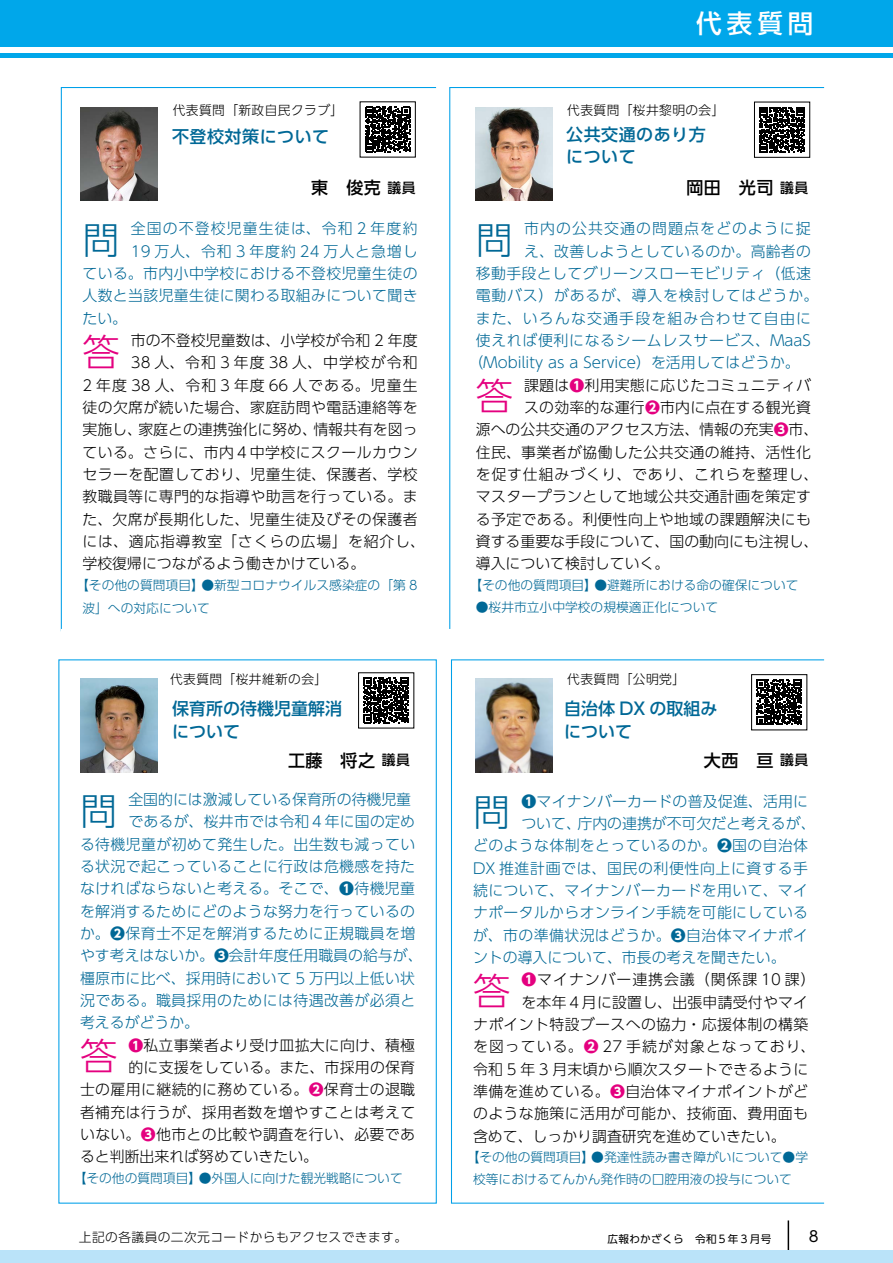
<style>
.page{position:relative;width:893px;height:1263px;background:#fff}
.page>*{position:absolute;margin:0;border:0;box-sizing:border-box;transform-origin:0 0}
.t1{font:300 37.2px "UD Shin Go Pro";color:#006896}
.t2{font:300 37.2px "UD Shin Go Pro";color:#e4007f}
.t3{font:500 16.95px "UD Shin Go Pro";letter-spacing:.03em;color:#000}
.t4{font:500 16.95px/22.4px "UD Shin Go Pro";color:#006896}
.t5{font:500 16.95px/22.4px "UD Shin Go Pro";letter-spacing:.03em;color:#006896}
.t6{font:300 14.85px "UD Shin Go Pro";letter-spacing:.025em;color:#000}
.t7{font:300 14.85px "UD Shin Go Pro";letter-spacing:.025em;color:#006896}
.t8{font:300 14.85px "UD Shin Go Pro";color:#000}
.t9{font:300 14.85px "UD Shin Go Pro";color:#006896}
.t10{font:300 14.85px "UD Shin Go Pro";letter-spacing:.07em;color:#000}
.t11{font:300 14.85px "UD Shin Go Pro";letter-spacing:.055em;color:#000}
.t12{font:300 14.85px "UD Shin Go Pro";letter-spacing:.075em;color:#006896}
.t13{font:300 14.85px "UD Shin Go Pro";letter-spacing:.045em;color:#006896}
.t14{font:300 14.85px "UD Shin Go Pro";letter-spacing:.055em;color:#006896}
.t15{font:300 14.85px "UD Shin Go Pro";letter-spacing:.08em;color:#006896}
.t16{font:300 14.85px "UD Shin Go Pro";letter-spacing:.065em;color:#006896}
.t17{font:300 14.85px "UD Shin Go Pro";letter-spacing:.005em;color:#000}
.t18{font:300 14.85px "UD Shin Go Pro";letter-spacing:.065em;color:#000}
.t19{font:14.85px "UD Shin Go Pro";color:#000}
.t20{font:300 12.75px/23.4px "UD Shin Go Pro";color:#006896}
.t21{font:300 12.75px "UD Shin Go Pro";letter-spacing:.03em;color:#000}
.t22{font:10.65px "UD Shin Go Pro";letter-spacing:.03em;color:#000}
.s1{font-size:13.8px}
.s2{font-weight:800;color:#e4007f}
.s3{font-weight:800}
</style>
<div class="page">
<hr style="left:788px;top:1220px;width:1px;height:43px;background:#000">
<div style="left:0;top:53px;width:893px;height:5px;background:#00a7ea"></div>
<div style="left:0;top:0;width:893px;height:47px;background:#00a7ea"></div>
<div style="left:0;top:1250px;width:893px;height:13px;background:#bae3f9"></div>
<svg style="left:759px;top:107px;width:46px;height:45px"></svg>
<div style="left:754px;top:102px;width:56px;height:56px;border:1px solid #000"></div>
<svg style="left:365px;top:107px;width:45px;height:45px"></svg>
<svg style="left:756px;top:679px;width:46px;height:46px"></svg>
<div style="left:751px;top:674px;width:56px;height:56px;border:1px solid #000"></div>
<svg style="left:363px;top:678px;width:46px;height:45px"></svg>
<img style="left:80px;top:107px;width:77px;height:94px">
<img style="left:476px;top:107px;width:77px;height:94px">
<img style="left:476px;top:679px;width:77px;height:93px">
<img style="left:80px;top:679px;width:77px;height:93px">
<p class="t21" style="left:173px;top:100px;width:172px">代表質問「新政自民クラブ」</p>
<p class="t5" style="left:172px;top:125px;width:159px">不登校対策について</p>
<p class="t21" style="left:567px;top:100px;width:159px">代表質問「桜井黎明の会」</p>
<p class="t5" style="left:566px;top:123px;width:141px">公共交通のあり方について</p>
<p class="t3" style="left:294px;top:174px;width:123px">　東　俊克 <span class="s1">議員</span></p>
<p class="t3" style="left:669px;top:174px;width:141px">　岡田　光司 <span class="s1">議員</span></p>
<h1 class="t1" style="left:82px;top:210px;width:39px">問</h1>
<p class="t12" style="left:131px;top:217px;width:288px">全国の不登校児童生徒は、令和 2 年度約</p>
<p class="t16" style="left:131px;top:239px;width:288px">19 万人、令和 3 年度約 24 万人と急増し</p>
<p class="t7" style="left:82px;top:261px;width:337px">ている。市内小中学校における不登校児童生徒の</p>
<p class="t7" style="left:82px;top:284px;width:337px">人数と当該児童生徒に関わる取組みについて聞き</p>
<p class="t7" style="left:82px;top:306px;width:46px">たい。</p>
<h1 class="t2" style="left:82px;top:321px;width:39px">答</h1>
<p class="t17" style="left:131px;top:328px;width:288px">市の不登校児童数は、小学校が令和 2 年度</p>
<p class="t10" style="left:131px;top:351px;width:288px">38 人、令和 3 年度 38 人、中学校が令和</p>
<p class="t10" style="left:82px;top:373px;width:337px">2 年度 38 人、令和 3 年度 66 人である。児童生</p>
<p class="t6" style="left:82px;top:395px;width:337px">徒の欠席が続いた場合、家庭訪問や電話連絡等を</p>
<p class="t8" style="left:82px;top:418px;width:337px">実施し、家庭との連携強化に努め、情報共有を図っ</p>
<p class="t6" style="left:82px;top:440px;width:337px">ている。さらに、市内４中学校にスクールカウン</p>
<p class="t6" style="left:82px;top:462px;width:337px">セラーを配置しており、児童生徒、保護者、学校</p>
<p class="t6" style="left:82px;top:485px;width:337px">教職員等に専門的な指導や助言を行っている。ま</p>
<p class="t6" style="left:82px;top:507px;width:337px">た、欠席が長期化した、児童生徒及びその保護者</p>
<p class="t11" style="left:82px;top:529px;width:344px">には、適応指導教室「さくらの広場」を紹介し、</p>
<p class="t8" style="left:82px;top:552px;width:284px">学校復帰につながるよう働きかけている。</p>
<p class="t20" style="left:82px;top:573px;width:337px;text-indent:-6px">【その他の質問項目】●新型コロナウイルス感染症の「第 8波」への対応について</p>
<h1 class="t1" style="left:476px;top:210px;width:39px">問</h1>
<p class="t12" style="left:524px;top:217px;width:288px">市内の公共交通の問題点をどのように捉</p>
<p class="t7" style="left:524px;top:239px;width:288px">え、改善しようとしているのか。高齢者の</p>
<p class="t7" style="left:476px;top:261px;width:337px">移動手段としてグリーンスローモビリティ（低速</p>
<p class="t14" style="left:476px;top:284px;width:344px">電動バス）があるが、導入を検討してはどうか。</p>
<p class="t15" style="left:476px;top:306px;width:337px">また、いろんな交通手段を組み合わせて自由に</p>
<p class="t13" style="left:476px;top:328px;width:337px">使えれば便利になるシームレスサービス、MaaS</p>
<p class="t9" style="left:468px;top:351px;width:333px">（Mobility as a Service）を活用してはどうか。</p>
<h1 class="t2" style="left:476px;top:366px;width:39px">答</h1>
<p class="t6" style="left:524px;top:373px;width:288px">課題は<span class="s2">❶</span>利用実態に応じたコミュニティバ</p>
<p class="t6" style="left:524px;top:395px;width:288px">スの効率的な運行<span class="s2">❷</span>市内に点在する観光資</p>
<p class="t8" style="left:476px;top:418px;width:344px">源への公共交通のアクセス方法、情報の充実<span class="s2">❸</span>市、</p>
<p class="t6" style="left:476px;top:440px;width:337px">住民、事業者が協働した公共交通の維持、活性化</p>
<p class="t11" style="left:476px;top:462px;width:344px">を促す仕組みづくり、であり、これらを整理し、</p>
<p class="t6" style="left:476px;top:485px;width:337px">マスタープランとして地域公共交通計画を策定す</p>
<p class="t6" style="left:476px;top:507px;width:337px">る予定である。利便性向上や地域の課題解決にも</p>
<p class="t8" style="left:476px;top:529px;width:344px">資する重要な手段について、国の動向にも注視し、</p>
<p class="t8" style="left:476px;top:552px;width:195px">導入について検討していく。</p>
<p class="t20" style="left:469px;top:573px;width:331px">【その他の質問項目】●避難所における命の確保について</p>
<p class="t20" style="left:476px;top:595px;width:244px">●桜井市立小中学校の規模適正化について</p>
<p class="t21" style="left:170px;top:668px;width:159px">代表質問「桜井維新の会」</p>
<p class="t21" style="left:567px;top:668px;width:119px">代表質問「公明党」</p>
<p class="t4" style="left:172px;top:697px;width:172px">保育所の待機児童解消について</p>
<p class="t4" style="left:564px;top:697px;width:155px">自治体 DX の取組みについて</p>
<p class="t3" style="left:271px;top:746px;width:141px">　工藤　将之 <span class="s1">議員</span></p>
<p class="t3" style="left:704px;top:746px;width:106px">大西　亘 <span class="s1">議員</span></p>
<h1 class="t1" style="left:80px;top:780px;width:39px">問</h1>
<p class="t9" style="left:128px;top:787px;width:284px">全国的には激減している保育所の待機児童</p>
<p class="t7" style="left:128px;top:810px;width:288px">であるが、桜井市では令和４年に国の定め</p>
<p class="t7" style="left:80px;top:832px;width:337px">る待機児童が初めて発生した。出生数も減ってい</p>
<p class="t7" style="left:80px;top:854px;width:337px">る状況で起こっていることに行政は危機感を持た</p>
<p class="t7" style="left:80px;top:877px;width:337px">なければならないと考える。そこで、<span class="s3">❶</span>待機児童</p>
<p class="t7" style="left:80px;top:899px;width:337px">を解消するためにどのような努力を行っているの</p>
<p class="t7" style="left:80px;top:921px;width:337px">か。<span class="s3">❷</span>保育士不足を解消するために正規職員を増</p>
<p class="t9" style="left:80px;top:943px;width:344px">やす考えはないか。<span class="s3">❸</span>会計年度任用職員の給与が、</p>
<p class="t7" style="left:80px;top:966px;width:337px">橿原市に比べ、採用時において 5 万円以上低い状</p>
<p class="t7" style="left:80px;top:988px;width:337px">況である。職員採用のためには待遇改善が必須と</p>
<p class="t9" style="left:80px;top:1010px;width:121px">考えるがどうか。</p>
<h1 class="t2" style="left:80px;top:1026px;width:39px">答</h1>
<p class="t6" style="left:128px;top:1033px;width:288px"><span class="s2">❶</span>私立事業者より受け皿拡大に向け、積極</p>
<p class="t6" style="left:128px;top:1055px;width:288px">的に支援をしている。また、市採用の保育</p>
<p class="t6" style="left:80px;top:1077px;width:337px">士の雇用に継続的に務めている。<span class="s2">❷</span>保育士の退職</p>
<p class="t6" style="left:80px;top:1100px;width:337px">者補充は行うが、採用者数を増やすことは考えて</p>
<p class="t6" style="left:80px;top:1122px;width:337px">いない。<span class="s2">❸</span>他市との比較や調査を行い、必要であ</p>
<p class="t8" style="left:80px;top:1144px;width:240px">ると判断出来れば努めていきたい。</p>
<p class="t20" style="left:74px;top:1165px;width:331px">【その他の質問項目】●外国人に向けた観光戦略について</p>
<p class="t21" style="left:79px;top:1227px;width:330px">上記の各議員の二次元コードからもアクセスできます。</p>
<h1 class="t1" style="left:473px;top:782px;width:39px">問</h1>
<p class="t7" style="left:521px;top:789px;width:288px"><span class="s3">❶</span>マイナンバーカードの普及促進、活用に</p>
<p class="t9" style="left:521px;top:811px;width:296px">ついて、庁内の連携が不可欠だと考えるが、</p>
<p class="t7" style="left:473px;top:834px;width:337px">どのような体制をとっているのか。<span class="s3">❷</span>国の自治体</p>
<p class="t7" style="left:473px;top:856px;width:336px">DX 推進計画では、国民の利便性向上に資する手</p>
<p class="t7" style="left:473px;top:878px;width:337px">続について、マイナンバーカードを用いて、マイ</p>
<p class="t7" style="left:473px;top:901px;width:337px">ナポータルからオンライン手続を可能にしている</p>
<p class="t7" style="left:473px;top:923px;width:337px">が、市の準備状況はどうか。<span class="s3">❸</span>自治体マイナポイ</p>
<p class="t9" style="left:473px;top:945px;width:314px">ントの導入について、市長の考えを聞きたい。</p>
<h1 class="t2" style="left:473px;top:961px;width:39px">答</h1>
<p class="t18" style="left:521px;top:968px;width:296px"><span class="s2">❶</span>マイナンバー連携会議（関係課 10 課）</p>
<p class="t6" style="left:521px;top:990px;width:288px">を本年４月に設置し、出張申請受付やマイ</p>
<p class="t6" style="left:473px;top:1012px;width:337px">ナポイント特設ブースへの協力・応援体制の構築</p>
<p class="t10" style="left:473px;top:1035px;width:344px">を図っている。<span class="s2">❷</span> 27 手続が対象となっており、</p>
<p class="t6" style="left:473px;top:1057px;width:337px">令和 5 年 3 月末頃から順次スタートできるように</p>
<p class="t6" style="left:473px;top:1079px;width:337px">準備を進めている。<span class="s2">❸</span>自治体マイナポイントがど</p>
<p class="t6" style="left:473px;top:1102px;width:337px">のような施策に活用が可能か、技術面、費用面も</p>
<p class="t8" style="left:473px;top:1124px;width:314px">含めて、しっかり調査研究を進めていきたい。</p>
<p class="t20" style="left:473px;top:1146px;width:337px;line-height:22.4px;text-indent:-6px">【その他の質問項目】●発達性読み書き障がいについて●学校等におけるてんかん発作時の口腔用液の投与について</p>
<p class="t22" style="left:607px;top:1230px;width:165px">広報わかざくら　令和５年３月号</p>
<p class="t19" style="left:809px;top:1224px;width:11px">8</p>
</div>
